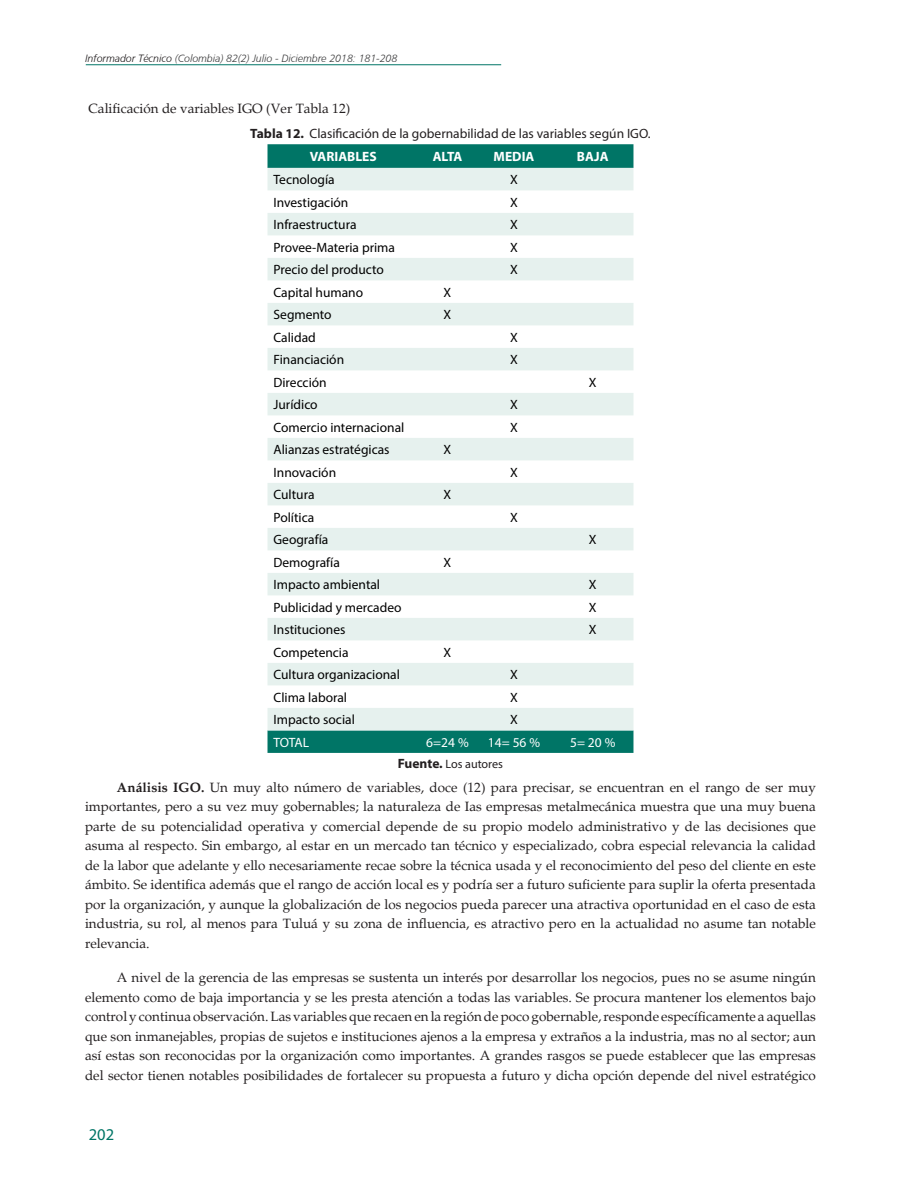
<style>
.page{position:relative;width:918px;height:1188px;background:#fff}
.page>*{position:absolute;margin:0;border:0;box-sizing:border-box;transform-origin:0 0}
.t1{font:16.5px "Myriad Pro";color:#007566}
.t2{font:13.5px/19.5px "Palatino";color:#231f20;text-align:justify}
.t3{font:13.5px "Myriad Pro";color:#000}
.t4{font:13.5px "Myriad Pro";color:#231f20}
.t5{font:700 13.5px "Myriad Pro";color:#fff}
.t6{font:13.5px "Myriad Pro";color:#fff}
.t7{font:12.15px "Myriad Pro";color:#231f20}
.t8{font:italic 300 10.5px "Frutiger CE";color:#3e3e3f}
.s1{color:#231f20}
.s2{font-weight:700}
.s3{font-weight:700;font-size:13.5px}
</style>
<div class="page">
<hr style="left:86px;top:64px;width:415px;height:1px;background:#007566">
<svg style="left:268px;top:144px;width:365px;height:609px;background:#057869"></svg>
<svg style="left:268px;top:168px;width:365px;height:562px;fill:#e6f1ee"></svg>
<p class="t8" style="left:85px;top:52px;width:314px"><span class="s1">Informador Técnico</span> (Colombia) 82(2) Julio - Diciembre 2018: 181-208</p>
<p class="t2" style="left:88px;top:99px;width:263px">Calificación de variables IGO (Ver Tabla 12)</p>
<p class="t4" style="left:250px;top:126px;width:402px"><span class="s2">Tabla 12.</span> Clasificación de la gobernabilidad de las variables según IGO.</p>
<p class="t5" style="left:310px;top:148px;width:68px">VARIABLES</p>
<p class="t5" style="left:433px;top:148px;width:31px">ALTA</p>
<p class="t5" style="left:494px;top:148px;width:42px">MEDIA</p>
<p class="t5" style="left:577px;top:148px;width:33px">BAJA</p>
<p class="t3" style="left:274px;top:171px;width:63px">Tecnología</p>
<p class="t3" style="left:510px;top:171px;width:9px">X</p>
<p class="t3" style="left:274px;top:194px;width:76px">Investigación</p>
<p class="t3" style="left:510px;top:194px;width:9px">X</p>
<p class="t3" style="left:274px;top:216px;width:85px">Infraestructura</p>
<p class="t3" style="left:510px;top:216px;width:9px">X</p>
<p class="t3" style="left:274px;top:239px;width:123px">Provee-Materia prima</p>
<p class="t3" style="left:510px;top:239px;width:9px">X</p>
<p class="t3" style="left:274px;top:261px;width:112px">Precio del producto</p>
<p class="t3" style="left:510px;top:261px;width:9px">X</p>
<p class="t3" style="left:274px;top:284px;width:91px">Capital humano</p>
<p class="t3" style="left:444px;top:284px;width:9px">X</p>
<p class="t3" style="left:274px;top:306px;width:60px">Segmento</p>
<p class="t3" style="left:444px;top:306px;width:9px">X</p>
<p class="t3" style="left:274px;top:329px;width:44px">Calidad</p>
<p class="t3" style="left:510px;top:329px;width:9px">X</p>
<p class="t3" style="left:274px;top:351px;width:72px">Financiación</p>
<p class="t3" style="left:510px;top:351px;width:9px">X</p>
<p class="t3" style="left:274px;top:374px;width:55px">Dirección</p>
<p class="t3" style="left:589px;top:374px;width:9px">X</p>
<p class="t3" style="left:274px;top:396px;width:46px">Jurídico</p>
<p class="t3" style="left:510px;top:396px;width:9px">X</p>
<p class="t3" style="left:274px;top:419px;width:132px">Comercio internacional</p>
<p class="t3" style="left:510px;top:419px;width:9px">X</p>
<p class="t3" style="left:274px;top:441px;width:118px">Alianzas estratégicas</p>
<p class="t3" style="left:444px;top:441px;width:9px">X</p>
<p class="t3" style="left:274px;top:464px;width:64px">Innovación</p>
<p class="t3" style="left:510px;top:464px;width:9px">X</p>
<p class="t3" style="left:274px;top:486px;width:43px">Cultura</p>
<p class="t3" style="left:444px;top:486px;width:9px">X</p>
<p class="t3" style="left:274px;top:509px;width:42px">Política</p>
<p class="t3" style="left:510px;top:509px;width:9px">X</p>
<p class="t3" style="left:274px;top:531px;width:56px">Geografía</p>
<p class="t3" style="left:589px;top:531px;width:9px">X</p>
<p class="t3" style="left:274px;top:554px;width:68px">Demografía</p>
<p class="t3" style="left:444px;top:554px;width:9px">X</p>
<p class="t3" style="left:274px;top:576px;width:108px">Impacto ambiental</p>
<p class="t3" style="left:589px;top:576px;width:9px">X</p>
<p class="t3" style="left:274px;top:599px;width:130px">Publicidad y mercadeo</p>
<p class="t3" style="left:589px;top:599px;width:9px">X</p>
<p class="t3" style="left:274px;top:621px;width:73px">Instituciones</p>
<p class="t3" style="left:589px;top:621px;width:9px">X</p>
<p class="t3" style="left:274px;top:644px;width:77px">Competencia</p>
<p class="t3" style="left:444px;top:644px;width:9px">X</p>
<p class="t3" style="left:274px;top:666px;width:128px">Cultura organizacional</p>
<p class="t3" style="left:510px;top:666px;width:9px">X</p>
<p class="t3" style="left:274px;top:689px;width:75px">Clima laboral</p>
<p class="t3" style="left:510px;top:689px;width:9px">X</p>
<p class="t3" style="left:274px;top:711px;width:83px">Impacto social</p>
<p class="t3" style="left:510px;top:711px;width:9px">X</p>
<p class="t6" style="left:274px;top:734px;width:37px">TOTAL</p>
<p class="t6" style="left:426px;top:734px;width:44px">6=24 %</p>
<p class="t6" style="left:488px;top:734px;width:54px">14= 56 %</p>
<p class="t6" style="left:570px;top:734px;width:47px">5= 20 %</p>
<p class="t7" style="left:398px;top:756px;width:107px"><span class="s3">Fuente.</span> Los autores</p>
<p class="t2" style="left:85px;top:778px;width:732px;text-indent:32px"><span class="s2">Análisis IGO.</span> Un muy alto número de variables, doce (12) para precisar, se encuentran en el rango de ser muy importantes, pero a su vez muy gobernables; la naturaleza de Ias empresas metalmecánica muestra que una muy buena parte de su potencialidad operativa y comercial depende de su propio modelo administrativo y de las decisiones que asuma al respecto. Sin embargo, al estar en un mercado tan técnico y especializado, cobra especial relevancia la calidad de la labor que adelante y ello necesariamente recae sobre la técnica usada y el reconocimiento del peso del cliente en este ámbito. Se identifica además que el rango de acción local es y podría ser a futuro suficiente para suplir la oferta presentada por la organización, y aunque la globalización de los negocios pueda parecer una atractiva oportunidad en el caso de esta industria, su rol, al menos para Tuluá y su zona de influencia, es atractivo pero en la actualidad no asume tan notable relevancia.</p>
<p class="t2" style="left:85px;top:968px;width:732px;text-indent:32px">A nivel de la gerencia de las empresas se sustenta un interés por desarrollar los negocios, pues no se asume ningún elemento como de baja importancia y se les presta atención a todas las variables. Se procura mantener los elementos bajo control y continua observación. Las variables que recaen en la región de poco gobernable, responde específicamente a aquellas que son inmanejables, propias de sujetos e instituciones ajenos a la empresa y extraños a la industria, mas no al sector; aun así estas son reconocidas por la organización como importantes. A grandes rasgos se puede establecer que las empresas del sector tienen notables posibilidades de fortalecer su propuesta a futuro y dicha opción depende del nivel estratégico</p>
<p class="t1" style="left:89px;top:1124px;width:27px">202</p>
</div>
